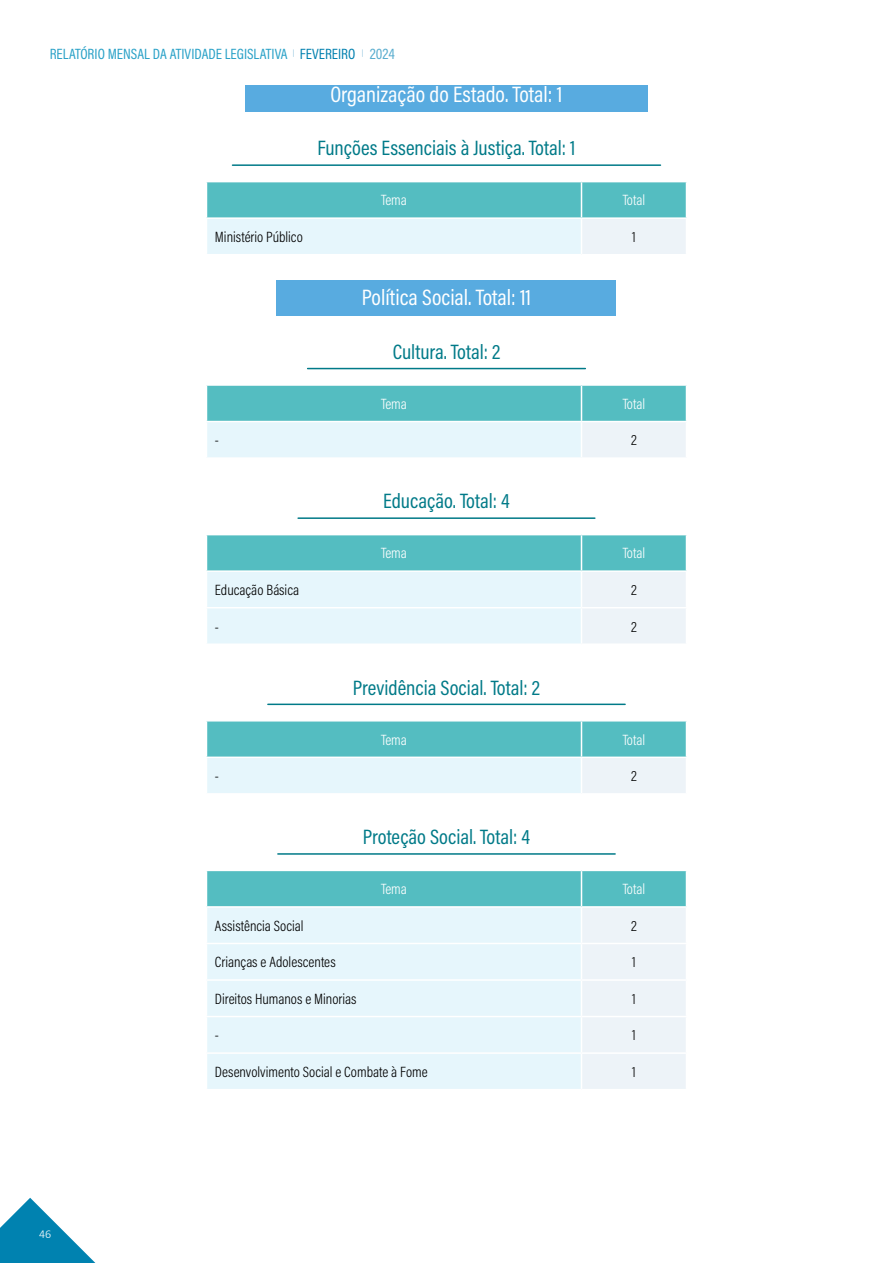
<style>
.page{position:relative;width:893px;height:1263px;background:#fff}
.page>*{position:absolute;margin:0;border:0;box-sizing:border-box;transform-origin:0 0}
.t1{font:22.5px "Acumin Pro Cond";color:#fff}
.t2{font:21px "Acumin Pro Cond";color:#007a88}
.t3{font:300 15px "Acumin Pro Cond";color:#000}
.t4{font:15px "Acumin Pro Cond";color:#29a1c7}
.t5{font:300 15px "Acumin Pro Cond";color:#fff}
.t6{font:300 12px "Calibri";color:#fff}
.s1{color:#0080af}
.s2{color:#57acce}
</style>
<div class="page">
<svg style="left:0;top:1198px;width:96px;height:65px"></svg>
<div style="left:245px;top:86px;width:402px;height:26px;background:#58abe0"></div>
<hr style="left:232px;top:164px;width:428px;height:2px;background:#007a88">
<div style="left:277px;top:280px;width:339px;height:35px;background:#58abe0"></div>
<hr style="left:308px;top:368px;width:277px;height:1px;background:#007a88">
<hr style="left:298px;top:517px;width:297px;height:2px;background:#007a88">
<hr style="left:268px;top:703px;width:357px;height:2px;background:#007a88">
<hr style="left:278px;top:853px;width:337px;height:2px;background:#007a88">
<div style="left:207px;top:182px;width:479px;height:35px;background:#54bdc1"></div>
<div style="left:206px;top:218px;width:375px;height:37px;background:#e6f6fc"></div>
<div style="left:581px;top:218px;width:105px;height:37px;background:#edf3f8"></div>
<hr style="left:581px;top:182px;width:1px;height:35px;background:#fff">
<hr style="left:206px;top:217px;width:375px;height:2px;background:#fff">
<hr style="left:206px;top:219px;width:1px;height:35px;background:#fff">
<hr style="left:581px;top:217px;width:106px;height:2px;background:#fff">
<hr style="left:581px;top:219px;width:1px;height:35px;background:#fff">
<hr style="left:206px;top:254px;width:375px;height:1px;background:#fff">
<hr style="left:581px;top:254px;width:106px;height:1px;background:#fff">
<div style="left:207px;top:386px;width:479px;height:35px;background:#54bdc1"></div>
<div style="left:206px;top:422px;width:375px;height:36px;background:#e6f6fc"></div>
<div style="left:581px;top:422px;width:105px;height:36px;background:#edf3f8"></div>
<hr style="left:581px;top:386px;width:1px;height:35px;background:#fff">
<hr style="left:206px;top:422px;width:1px;height:35px;background:#fff">
<hr style="left:581px;top:422px;width:1px;height:35px;background:#fff">
<hr style="left:206px;top:457px;width:375px;height:2px;background:#fff">
<hr style="left:581px;top:457px;width:106px;height:2px;background:#fff">
<svg style="left:207px;top:535px;width:479px;height:108px;background:#b7e2e8"></svg>
<hr style="left:581px;top:535px;width:1px;height:35px;background:#fff">
<hr style="left:206px;top:570px;width:375px;height:2px;background:#fff">
<hr style="left:581px;top:570px;width:106px;height:2px;background:#fff">
<hr style="left:581px;top:572px;width:1px;height:35px;background:#fff">
<hr style="left:206px;top:607px;width:375px;height:1px;background:#fff">
<hr style="left:581px;top:607px;width:106px;height:1px;background:#fff">
<hr style="left:581px;top:608px;width:1px;height:35px;background:#fff">
<div style="left:207px;top:721px;width:479px;height:35px;background:#54bdc1"></div>
<div style="left:206px;top:757px;width:375px;height:37px;background:#e6f6fc"></div>
<div style="left:581px;top:757px;width:105px;height:37px;background:#edf3f8"></div>
<hr style="left:581px;top:721px;width:1px;height:35px;background:#fff">
<hr style="left:206px;top:756px;width:375px;height:2px;background:#fff">
<hr style="left:206px;top:758px;width:1px;height:35px;background:#fff">
<hr style="left:581px;top:756px;width:106px;height:2px;background:#fff">
<hr style="left:581px;top:758px;width:1px;height:35px;background:#fff">
<hr style="left:206px;top:793px;width:375px;height:2px;background:#fff">
<hr style="left:581px;top:793px;width:106px;height:2px;background:#fff">
<svg style="left:207px;top:871px;width:479px;height:218px;background:#cfecf1"></svg>
<hr style="left:581px;top:871px;width:1px;height:35px;background:#fff">
<hr style="left:206px;top:906px;width:375px;height:2px;background:#fff">
<hr style="left:581px;top:906px;width:106px;height:2px;background:#fff">
<hr style="left:581px;top:908px;width:1px;height:35px;background:#fff">
<hr style="left:206px;top:943px;width:375px;height:1px;background:#fff">
<hr style="left:581px;top:943px;width:106px;height:1px;background:#fff">
<hr style="left:581px;top:944px;width:1px;height:35px;background:#fff">
<hr style="left:206px;top:979px;width:375px;height:2px;background:#fff">
<hr style="left:581px;top:979px;width:106px;height:2px;background:#fff">
<hr style="left:581px;top:981px;width:1px;height:35px;background:#fff">
<hr style="left:206px;top:1016px;width:375px;height:1px;background:#fff">
<hr style="left:581px;top:1016px;width:106px;height:1px;background:#fff">
<hr style="left:581px;top:1017px;width:1px;height:35px;background:#fff">
<hr style="left:206px;top:1052px;width:375px;height:2px;background:#fff">
<hr style="left:581px;top:1052px;width:106px;height:2px;background:#fff">
<hr style="left:581px;top:1054px;width:1px;height:35px;background:#fff">
<p class="t4" style="left:50px;top:44px;width:346px">RELATÓRIO MENSAL DA ATIVIDADE LEGISLATIVA <sup>|</sup> <span class="s1">FEVEREIRO</span> <sup>|</sup> <span class="s2">2024</span></p>
<h1 class="t1" style="left:330px;top:79px;width:233px">Organização do Estado. Total: 1</h1>
<h2 class="t2" style="left:318px;top:135px;width:259px">Funções Essenciais à Justiça. Total: 1</h2>
<p class="t5" style="left:381px;top:191px;width:27px">Tema</p>
<p class="t5" style="left:623px;top:191px;width:24px">Total</p>
<p class="t3" style="left:215px;top:227px;width:89px">Ministério Público</p>
<p class="t3" style="left:632px;top:227px;width:5px">1</p>
<h1 class="t1" style="left:362px;top:283px;width:171px">Política Social. Total: 11</h1>
<h2 class="t2" style="left:393px;top:338px;width:109px">Cultura. Total: 2</h2>
<p class="t5" style="left:381px;top:394px;width:27px">Tema</p>
<p class="t5" style="left:623px;top:394px;width:24px">Total</p>
<p class="t3" style="left:215px;top:431px;width:6px">-</p>
<p class="t3" style="left:631px;top:431px;width:7px">2</p>
<h2 class="t2" style="left:383px;top:488px;width:128px">Educação. Total: 4</h2>
<p class="t5" style="left:381px;top:544px;width:27px">Tema</p>
<p class="t5" style="left:623px;top:544px;width:24px">Total</p>
<p class="t3" style="left:215px;top:580px;width:86px">Educação Básica</p>
<p class="t3" style="left:631px;top:580px;width:7px">2</p>
<p class="t3" style="left:215px;top:617px;width:6px">-</p>
<p class="t3" style="left:631px;top:617px;width:7px">2</p>
<h2 class="t2" style="left:353px;top:674px;width:189px">Previdência Social. Total: 2</h2>
<p class="t5" style="left:381px;top:730px;width:27px">Tema</p>
<p class="t5" style="left:623px;top:730px;width:24px">Total</p>
<p class="t3" style="left:215px;top:766px;width:6px">-</p>
<p class="t3" style="left:631px;top:766px;width:7px">2</p>
<h2 class="t2" style="left:363px;top:823px;width:169px">Proteção Social. Total: 4</h2>
<p class="t5" style="left:381px;top:879px;width:27px">Tema</p>
<p class="t5" style="left:623px;top:879px;width:24px">Total</p>
<p class="t6" style="left:39px;top:1226px;width:14px">46</p>
<p class="t3" style="left:215px;top:916px;width:90px">Assistência Social</p>
<p class="t3" style="left:631px;top:916px;width:7px">2</p>
<p class="t3" style="left:215px;top:952px;width:122px">Crianças e Adolescentes</p>
<p class="t3" style="left:632px;top:952px;width:5px">1</p>
<p class="t3" style="left:215px;top:989px;width:143px">Direitos Humanos e Minorias</p>
<p class="t3" style="left:632px;top:989px;width:5px">1</p>
<p class="t3" style="left:215px;top:1025px;width:6px">-</p>
<p class="t3" style="left:632px;top:1025px;width:5px">1</p>
<p class="t3" style="left:215px;top:1062px;width:214px">Desenvolvimento Social e Combate à Fome</p>
<p class="t3" style="left:632px;top:1062px;width:5px">1</p>
</div>
